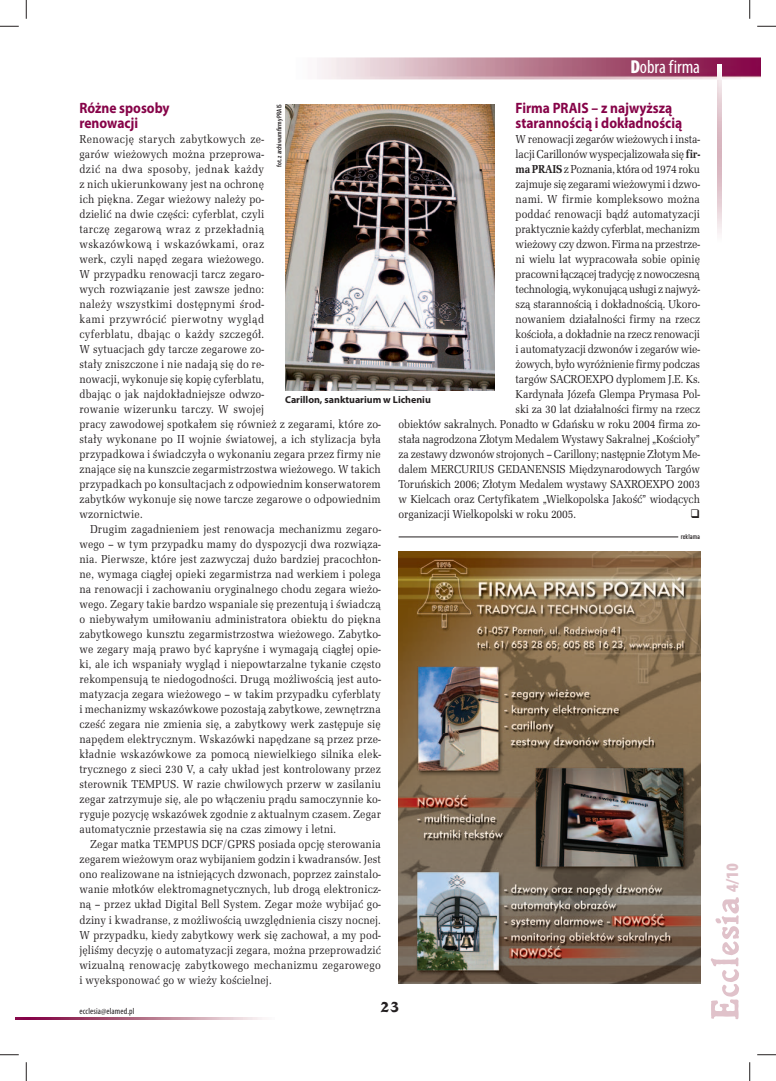
<style>
.page{position:relative;width:776px;height:1081px;background:#fff}
.page>*{position:absolute;margin:0;border:0;box-sizing:border-box;transform-origin:0 0}
.t1{font:condensed 18.75px "Myriad Pro";color:#fff}
.t2{font:900 condensed 17.5px "Myriad Pro";color:#e0c2ca}
.t3{font:700 15px/15px "Myriad Pro";color:#860348;scale:.9 1}
.t4{font:700 15px "Schadow Ant DCE";color:#231f20}
.t5{font:11.88px/15px "URW Latino TCE";letter-spacing:.005em;color:#231f20;text-align:justify;scale:.9 1}
.t6{font:11.88px "URW Latino TCE";letter-spacing:-.015em;color:#231f20;scale:.9 1}
.t7{font:11.88px "URW Latino TCE";letter-spacing:-.02em;color:#231f20;scale:.9 1}
.t8{font:11.88px "URW Latino TCE";letter-spacing:-.025em;color:#231f20;scale:.9 1}
.t9{font:700 10px "Myriad Pro";color:#231f20}
.t10{font:condensed 8.75px "Myriad Pro";letter-spacing:.015em;color:#231f20}
.t11{font:7.5px "Snv DCE Reg Con";color:#231f20}
.t12{font:600 condensed 6.88px "Myriad Pro";color:#231f20}
.s1{font-weight:900}
.s2{font-weight:700}
</style>
<div class="page">
<hr style="left:398px;top:536px;width:280px;height:1px;background:#231f20">
<img style="left:285px;top:104px;width:209px;height:287px">
<img style="left:398px;top:551px;width:301px;height:432px">
<svg style="left:710px;top:897px;width:28px;height:121px"></svg>
<img style="left:317px;top:57px;width:443px;height:22px">
<img style="left:26px;top:1017px;width:236px;height:1px">
<svg style="left:0;top:25px;width:19px;height:2px"></svg>
<svg style="left:757px;top:25px;width:18px;height:2px"></svg>
<svg style="left:0;top:1054px;width:19px;height:1px"></svg>
<svg style="left:757px;top:1054px;width:18px;height:1px"></svg>
<svg style="left:25px;top:0;width:2px;height:19px"></svg>
<svg style="left:25px;top:1062px;width:2px;height:18px"></svg>
<svg style="left:749px;top:0;width:1px;height:19px"></svg>
<svg style="left:749px;top:1062px;width:1px;height:18px"></svg>
<h1 class="t1" style="left:630px;top:60px;width:71px"><span class="s1">D</span>obra firma</h1>
<p class="t3" style="left:79px;top:102px;width:102px">Różne sposoby renowacji</p>
<p class="t5" style="left:79px;top:132px;width:336px;text-align:left">Renowację starych zabytkowych ze-<br>garów wieżowych można przeprowa-<br>dzić na dwa sposoby, jednak każdy<br>z nich ukierunkowany jest na ochronę<br>ich piękna. Zegar wieżowy należy po-<br>dzielić na dwie części: cyferblat, czyli<br>tarczę zegarową wraz z przekładnią<br>wskazówkową i wskazówkami, oraz<br>werk, czyli napęd zegara wieżowego.<br>W przypadku renowacji tarcz zegaro-<br>wych rozwiązanie jest zawsze jedno:<br>należy wszystkimi dostępnymi środ-<br>kami przywrócić pierwotny wygląd<br>cyferblatu, dbając o każdy szczegół.<br>W sytuacjach gdy tarcze zegarowe zo-<br>stały zniszczone i nie nadają się do re-<br>nowacji, wykonuje się kopię cyferblatu,<br>dbając o jak najdokładniejsze odwzo-<br>rowanie wizerunku tarczy. W swojej<br>pracy zawodowej spotkałem się również z zegarami, które zo&shy;stały wykonane po II wojnie światowej, a ich stylizacja była przypadkowa i świadczyła o wykonaniu zegara przez firmy nie znające się na kunszcie zegarmistrzostwa wieżowego. W takich przypadkach po konsultacjach z odpowiednim konserwatorem zabytków wykonuje się nowe tarcze zegarowe o odpowiednim wzornictwie.</p>
<p class="t5" style="left:79px;top:522px;width:336px;text-indent:11px">Drugim zagadnieniem jest renowacja mechanizmu zegaro&shy;wego – w tym przypadku mamy do dyspozycji dwa rozwiąza&shy;nia. Pierwsze, które jest zazwyczaj dużo bardziej pracochłon&shy;ne, wymaga ciągłej opieki zegarmistrza nad werkiem i polega na renowacji i zachowaniu oryginalnego chodu zegara wieżo&shy;wego. Zegary takie bardzo wspaniale się prezentują i świadczą o niebywałym umiłowaniu administratora obiektu do piękna zabytkowego kunsztu zegarmistrzostwa wieżowego. Zabytko&shy;we zegary mają prawo być kapryśne i wymagają ciągłej opie&shy;ki, ale ich wspaniały wygląd i niepowtarzalne tykanie często rekompensują te niedogodności. Drugą możliwością jest auto&shy;matyzacja zegara wieżowego – w takim przypadku cyferblaty i mechanizmy wskazówkowe pozostają zabytkowe, zewnętrzna cześć zegara nie zmienia się, a zabytkowy werk zastępuje się napędem elektrycznym. Wskazówki napędzane są przez prze&shy;kładnie wskazówkowe za pomocą niewielkiego silnika elek&shy;trycznego z sieci 230 V, a cały układ jest kontrolowany przez sterownik TEMPUS. W razie chwilowych przerw w zasilaniu zegar zatrzymuje się, ale po włączeniu prądu samoczynnie ko&shy;ryguje pozycję wskazówek zgodnie z aktualnym czasem. Zegar automatycznie przestawia się na czas zimowy i letni.</p>
<p class="t5" style="left:79px;top:837px;width:336px;text-indent:11px">Zegar matka TEMPUS DCF/GPRS posiada opcję sterowania zegarem wieżowym oraz wybijaniem godzin i kwadransów. Jest ono realizowane na istniejących dzwonach, poprzez zainstalo&shy;wanie młotków elektromagnetycznych, lub drogą elektronicz&shy;ną – przez układ Digital Bell System. Zegar może wybijać go&shy;dziny i kwadranse, z możliwością uwzględnienia ciszy nocnej.<br>W przypadku, kiedy zabytkowy werk się zachował, a my pod&shy;jęliśmy decyzję o automatyzacji zegara, można przeprowadzić wizualną renowację zabytkowego mechanizmu zegarowego i wyeksponować go w wieży kościelnej.</p>
<p class="t3" style="left:515px;top:102px;width:186px">Firma PRAIS – z najwyższą starannością i dokładnością</p>
<p class="t5" style="left:515px;top:132px;width:206px">W renowacji zegarów wieżowych i insta-</p>
<p class="t6" style="left:515px;top:148px;width:206px">lacji Carillonów wyspecjalizowała się <span class="s2">fir-</span></p>
<p class="t8" style="left:515px;top:163px;width:206px"><span class="s2">ma PRAIS</span> z Poznania, która od 1974 roku</p>
<p class="t5" style="left:515px;top:177px;width:206px">zajmuje się zegarami wieżowymi i dzwo-</p>
<p class="t5" style="left:515px;top:192px;width:206px">nami. W firmie kompleksowo można</p>
<p class="t5" style="left:515px;top:207px;width:206px">poddać renowacji bądź automatyzacji</p>
<p class="t5" style="left:515px;top:222px;width:206px">praktycznie każdy cyferblat, mechanizm</p>
<p class="t5" style="left:515px;top:237px;width:206px">wieżowy czy dzwon. Firma na przestrze-</p>
<p class="t5" style="left:515px;top:252px;width:206px">ni wielu lat wypracowała sobie opinię</p>
<p class="t6" style="left:515px;top:268px;width:206px">pracowni łączącej tradycję z nowoczesną</p>
<p class="t7" style="left:515px;top:283px;width:206px">technologią, wykonującą usługi z najwyż-</p>
<p class="t5" style="left:515px;top:297px;width:206px">szą starannością i dokładnością. Ukoro-</p>
<p class="t5" style="left:515px;top:312px;width:206px">nowaniem działalności firmy na rzecz</p>
<p class="t5" style="left:515px;top:327px;width:206px">kościoła, a dokładnie na rzecz renowacji</p>
<p class="t5" style="left:515px;top:342px;width:206px">i automatyzacji dzwonów i zegarów wie-</p>
<p class="t6" style="left:515px;top:358px;width:206px">żowych, było wyróżnienie firmy podczas</p>
<p class="t5" style="left:515px;top:372px;width:206px">targów SACROEXPO dyplomem J.E. Ks.</p>
<p class="t5" style="left:515px;top:387px;width:206px">Kardynała Józefa Glempa Prymasa Pol-</p>
<p class="t5" style="left:515px;top:402px;width:206px">ski za 30 lat działalności firmy na rzecz</p>
<p class="t5" style="left:398px;top:417px;width:336px">obiektów sakralnych. Ponadto w Gdańsku w roku 2004 firma zo-</p>
<p class="t5" style="left:398px;top:432px;width:336px">stała nagrodzona Złotym Medalem Wystawy Sakralnej „Kościoły”</p>
<p class="t6" style="left:398px;top:448px;width:336px">za zestawy dzwonów strojonych – Carillony; następnie Złotym Me-</p>
<p class="t5" style="left:398px;top:462px;width:336px">dalem MERCURIUS GEDANENSIS Międzynarodowych Targów</p>
<p class="t5" style="left:398px;top:477px;width:336px">Toruńskich 2006; Złotym Medalem wystawy SAXROEXPO 2003</p>
<p class="t5" style="left:398px;top:492px;width:336px">w Kielcach oraz Certyfikatem „Wielkopolska Jakość” wiodących</p>
<p class="t5" style="left:398px;top:507px;width:199px">organizacji Wielkopolski w roku 2005.</p>
<p class="t11" style="left:680px;top:533px;width:21px">reklama</p>
<p class="t12" style="left:276px;top:167px;width:64px;rotate:-90deg">fot. z archiwum firmy PRAIS</p>
<p class="t9" style="left:285px;top:395px;width:147px">Carillon, sanktuarium w Licheniu</p>
<p class="t10" style="left:79px;top:1007px;width:57px">ecclesia@elamed.pl</p>
<p class="t4" style="left:380px;top:1000px;width:21px">23</p>
<h2 class="t2" style="left:725px;top:891px;width:30px;rotate:-90deg">4/10</h2>
</div>
